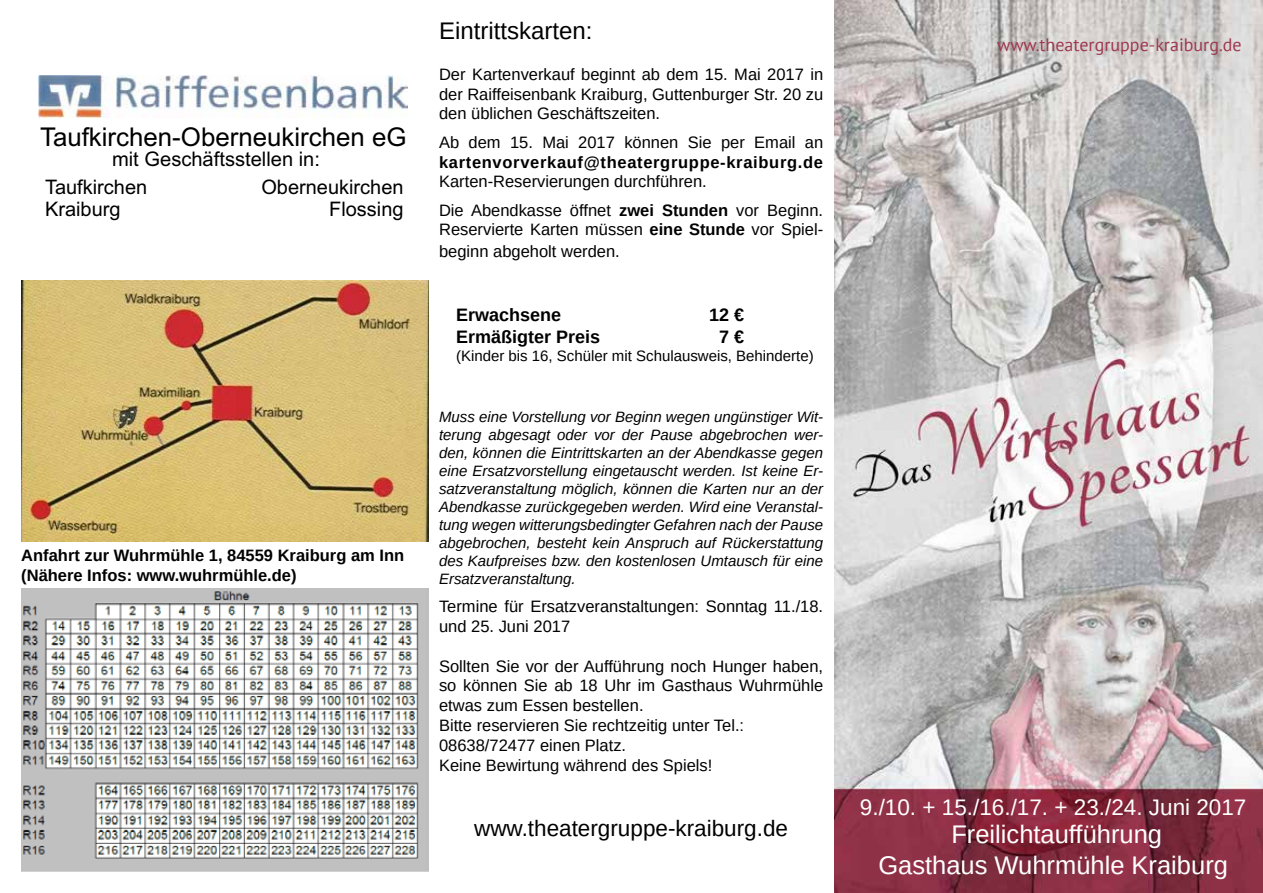
<style>
.page{position:relative;width:1263px;height:893px;background:#fff}
.page>*{position:absolute;margin:0;border:0;box-sizing:border-box;transform-origin:0 0}
.t1{font:25.8px "Arial";color:#000}
.t2{font:25.5px/30.6px "Arimo";color:#fff;text-align:center}
.t3{font:24px "Arimo";color:#000}
.t4{font:22.5px "Arimo";color:#fff}
.t5{font:22.5px "Arimo";color:#000}
.t6{font:20.1px "Arial";color:#000}
.t7{font:19.95px/22.4px "Arial";color:#000}
.t8{font:700 18px "Arimo";color:#000}
.t9{font:18px "PT Sans";color:#9e374f}
.t10{font:16.5px/19.8px "Arimo";color:#000}
.t11{font:700 16.5px/19.8px "Arimo";color:#000}
.t12{font:700 16.5px "Arimo";letter-spacing:.04em;color:#000}
.t13{font:italic 15px/18px "Arimo";color:#000;text-align:justify}
.t14{font:15px "Arimo";color:#000}
.s1{font-weight:700}
</style>
<div class="page">
<img style="left:835px;top:0;width:428px;height:893px">
<img style="left:21px;top:588px;width:407px;height:284px">
<img style="left:21px;top:281px;width:407px;height:261px">
<img style="left:39px;top:76px;width:368px;height:42px">
<h1 class="t1" style="left:40px;top:127px;width:368px">Taufkirchen-Oberneukirchen eG</h1>
<p class="t6" style="left:112px;top:151px;width:209px">mit Geschäftsstellen in:</p>
<p class="t7" style="left:45px;top:178px;width:104px">Taufkirchen<br>Kraiburg</p>
<p class="t7" style="left:261px;top:178px;width:144px;text-align:right">Oberneukirchen<br>Flossing</p>
<p class="t11" style="left:21px;top:546px;width:384px">Anfahrt zur Wuhrmühle 1, 84559 Kraiburg am Inn (Nähere Infos: www.wuhrmühle.de)</p>
<h3 class="t3" style="left:439px;top:15px;width:155px">Eintrittskarten:</h3>
<p class="t10" style="left:439px;top:64px;width:386px;text-align:justify">Der Kartenverkauf beginnt ab dem 15. Mai 2017 in der Raiffeisenbank Kraiburg, Guttenburger Str. 20 zu den üblichen Geschäftszeiten.</p>
<p class="t10" style="left:439px;top:132px;width:386px">Ab dem 15. Mai 2017 können Sie per Email an</p>
<p class="t12" style="left:439px;top:150px;width:385px">kartenvorverkauf@theatergruppe-kraiburg.de</p>
<p class="t10" style="left:439px;top:168px;width:386px;line-height:28.3px">Karten-Reservierungen durchführen.<br>Die Abendkasse öffnet <span class="s1">zwei Stunden</span> vor Beginn.</p>
<p class="t10" style="left:439px;top:219px;width:386px;line-height:21.6px">Reservierte Karten müssen <span class="s1">eine Stunde</span> vor Spiel&shy;beginn abgeholt werden.</p>
<p class="t8" style="left:456px;top:303px;width:107px">Erwachsene</p>
<p class="t8" style="left:709px;top:303px;width:37px">12 €</p>
<p class="t8" style="left:456px;top:324px;width:146px">Ermäßigter Preis</p>
<p class="t8" style="left:719px;top:324px;width:27px">7 €</p>
<p class="t14" style="left:456px;top:346px;width:359px">(Kinder bis 16, Schüler mit Schulausweis, Behinderte)</p>
<p class="t13" style="left:439px;top:408px;width:386px">Muss eine Vorstellung vor Beginn wegen ungünstiger Wit&shy;terung abgesagt oder vor der Pause abgebrochen wer&shy;den, können die Eintrittskarten an der Abendkasse gegen eine Ersatzvorstellung eingetauscht werden. Ist keine Er&shy;satzveranstaltung möglich, können die Karten nur an der Abendkasse zurückgegeben werden. Wird eine Veranstal&shy;tung wegen witterungsbedingter Gefahren nach der Pause abgebrochen, besteht kein Anspruch auf Rückerstattung des Kaufpreises bzw. den kostenlosen Umtausch für eine Ersatzveranstaltung.</p>
<p class="t10" style="left:439px;top:597px;width:386px">Termine für Ersatzveranstaltungen: Sonntag 11./18. und 25. Juni 2017</p>
<p class="t10" style="left:439px;top:656px;width:386px">Sollten Sie vor der Aufführung noch Hunger haben, so können Sie ab 18 Uhr im Gasthaus Wuhrmühle etwas zum Essen bestellen.<br>Bitte reservieren Sie rechtzeitig unter Tel.:<br>08638/72477 einen Platz.<br>Keine Bewirtung während des Spiels!</p>
<h3 class="t5" style="left:474px;top:814px;width:315px">www.theatergruppe-kraiburg.de</h3>
<p class="t9" style="left:997px;top:33px;width:246px">www.theatergruppe-kraiburg.de</p>
<h3 class="t4" style="left:860px;top:793px;width:388px">9./10. + 15./16./17. + 23./24. Juni 2017</h3>
<h2 class="t2" style="left:878px;top:819px;width:351px">Freilichtaufführung<br>Gasthaus Wuhrmühle Kraiburg</h2>
</div>
